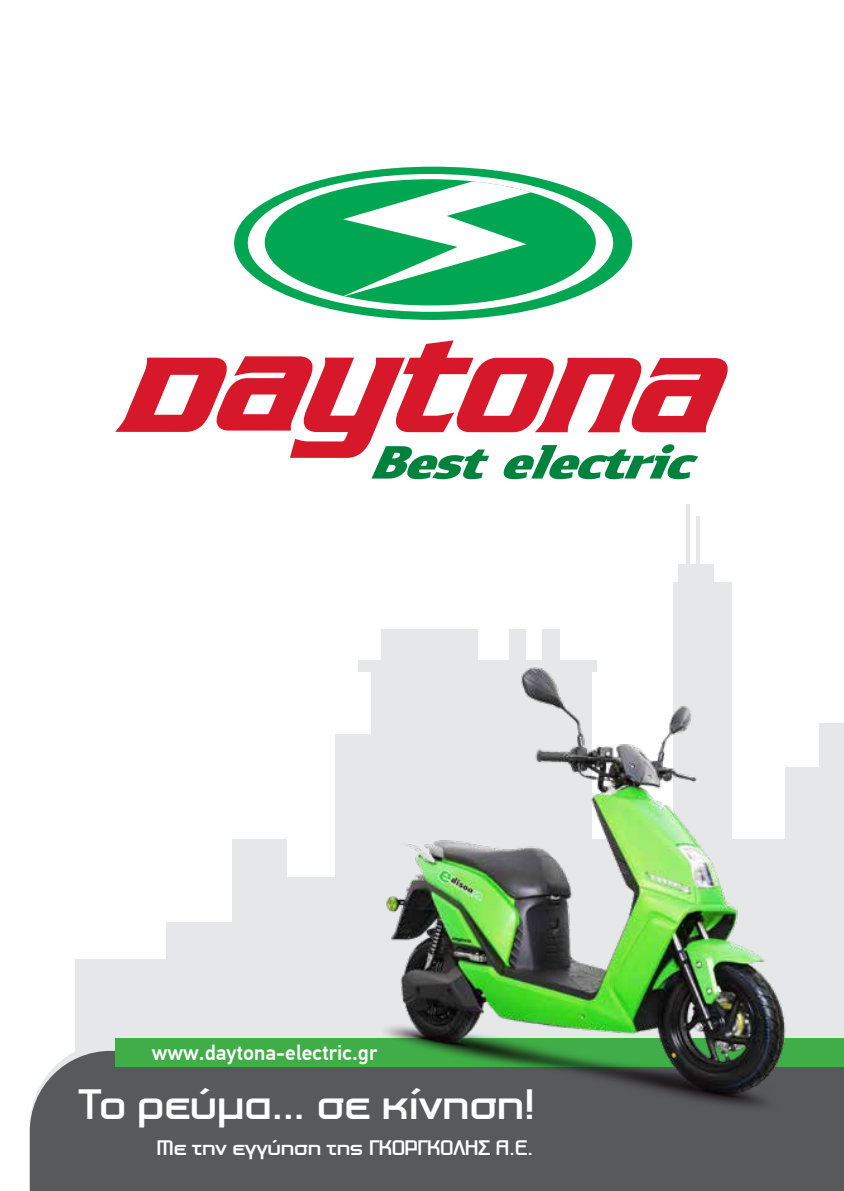
<style>
.page{position:relative;width:844px;height:1191px;background:#fff}
.page>*{position:absolute;margin:0;border:0;box-sizing:border-box;transform-origin:0 0}
.t1{font:700 45.15px "PF Haus Square Pro";letter-spacing:-.03em;color:#fff}
.t2{font:700 22.4px "PF Haus Square Pro";letter-spacing:-.03em;color:#fff}
.t3{font:500 21.35px "PF Din Text Pro";color:#fff}
</style>
<div class="page">
<div style="left:75px;top:958px;width:768px;height:95px;background:#e6e7e8"></div>
<div style="left:673px;top:582px;width:58px;height:293px;background:#e6e7e8"></div>
<hr style="left:686px;top:504px;width:3px;height:159px;background:#e6e7e8">
<hr style="left:695px;top:516px;width:3px;height:159px;background:#e6e7e8">
<div style="left:677px;top:564px;width:36px;height:39px;background:#e6e7e8"></div>
<div style="left:235px;top:168px;width:396px;height:151px;background:#00a651;border-radius:50%"></div>
<svg style="left:246px;top:173px;width:368px;height:140px;background:#d2efe0"></svg>
<svg style="left:265px;top:179px;width:330px;height:126px"></svg>
<svg style="left:340px;top:181px;width:201px;height:116px"></svg>
<svg style="left:115px;top:340px;width:613px;height:139px"></svg>
<svg style="left:30px;top:1050px;width:813px;height:141px;background:#636465"></svg>
<div style="left:115px;top:1038px;width:728px;height:29px;background:#41ad49"></div>
<img style="left:164px;top:629px;width:679px;height:557px">
<p class="t3" style="left:152px;top:1039px;width:227px">www.daytona-electric.gr</p>
<h1 class="t1" style="left:78px;top:1079px;width:458px">Το ρεύμα… σε κίνηση!</h1>
<p class="t2" style="left:157px;top:1135px;width:378px">Με την εγγύηση της ΓΚΟΡΓΚΟΛΗΣ Α.Ε.</p>
</div>
